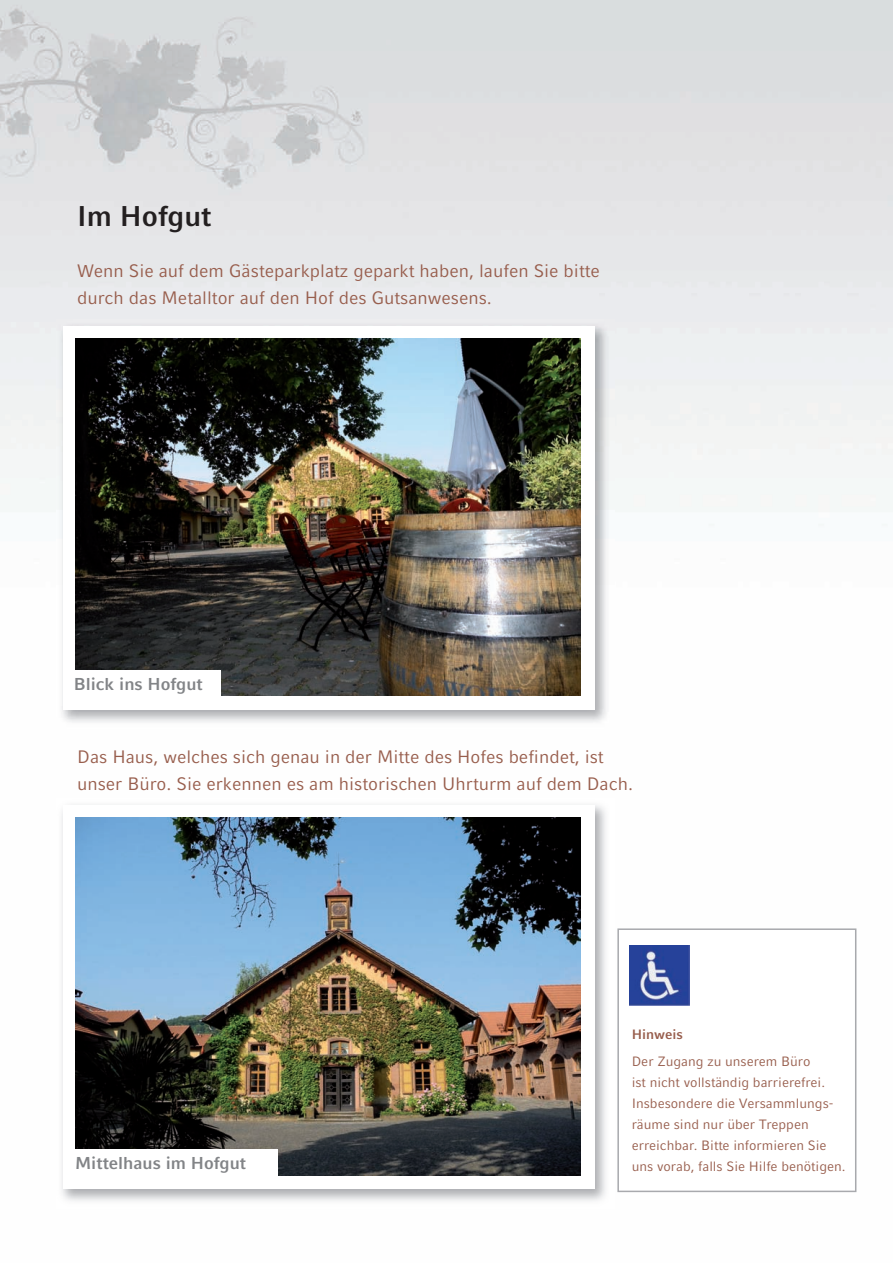
<style>
.page{position:relative;width:893px;height:1263px;background:#fff}
.page>*{position:absolute;margin:0;border:0;box-sizing:border-box;transform-origin:0 0}
.t1{font:700 28.5px "Compatil Fact LT";color:#231f20}
.t2{font:18px/27px "Compatil Fact LT";color:#985e4d}
.t3{font:700 17.25px "Compatil Fact LT";color:#828487}
.t4{font:13.5px/21px "Compatil Fact LT";color:#985e4d}
.t5{font:700 13.5px "Compatil Fact LT";color:#985e4d}
</style>
<div class="page">
<img style="left:0;top:0;width:893px;height:1193px">
<div style="left:619px;top:930px;width:236px;height:260px;background:#fff"></div>
<div style="left:617px;top:928px;width:239px;height:264px;border:2px solid #a8a9ad"></div>
<img style="left:56px;top:320px;width:558px;height:409px">
<div style="left:63px;top:326px;width:531px;height:384px;background:#fff"></div>
<img style="left:76px;top:339px;width:505px;height:357px">
<div style="left:72px;top:670px;width:148px;height:36px;background:#fff"></div>
<img style="left:56px;top:799px;width:558px;height:402px">
<div style="left:63px;top:805px;width:531px;height:384px;background:#fff"></div>
<img style="left:76px;top:818px;width:505px;height:357px">
<div style="left:69px;top:1150px;width:208px;height:35px;background:#fff"></div>
<img style="left:630px;top:945px;width:60px;height:60px">
<h1 class="t1" style="left:77px;top:206px;width:136px">Im Hofgut</h1>
<p class="t2" style="left:77px;top:259px;width:524px">Wenn Sie auf dem Gästeparkplatz geparkt haben, laufen Sie bitte durch das Metalltor auf den Hof des Gutsanwesens.</p>
<p class="t3" style="left:74px;top:678px;width:131px">Blick ins Hofgut</p>
<p class="t2" style="left:77px;top:745px;width:557px">Das Haus, welches sich genau in der Mitte des Hofes befindet, ist unser Büro. Sie erkennen es am historischen Uhrturm auf dem Dach.</p>
<p class="t3" style="left:75px;top:1157px;width:173px">Mittelhaus im Hofgut</p>
<p class="t5" style="left:632px;top:1029px;width:53px">Hinweis</p>
<p class="t4" style="left:632px;top:1052px;width:215px">Der Zugang zu unserem Büro<br>ist nicht vollständig barrierefrei.<br>Insbesondere die Versammlungs&shy;räume sind nur über Treppen erreichbar. Bitte informieren Sie uns vorab, falls Sie Hilfe benötigen.</p>
</div>
